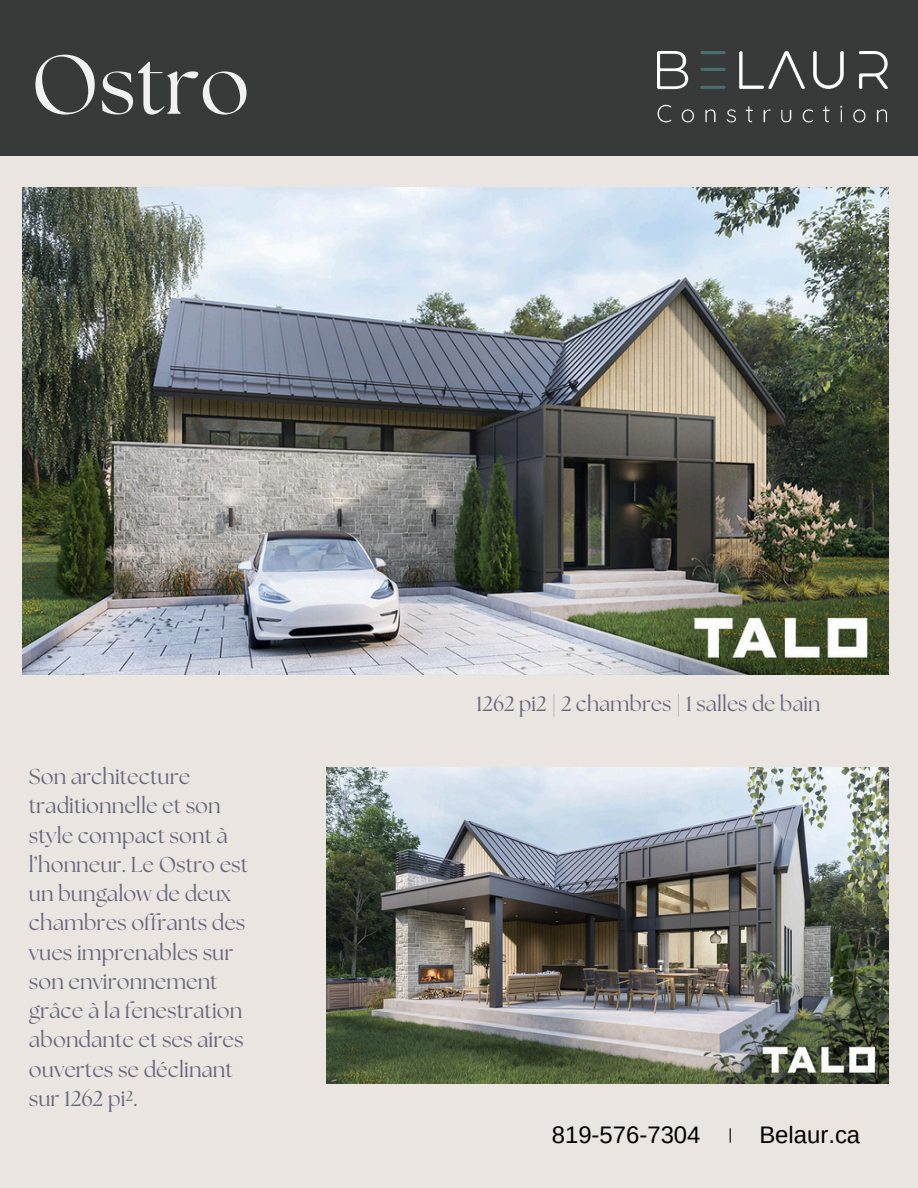
<style>
.page{position:relative;width:918px;height:1188px;background:#ebe5e2}
.page>*{position:absolute;margin:0;border:0;box-sizing:border-box;transform-origin:0 0}
.t1{font:83.4px "The Seasons";color:#f1f1f1}
.t2{font:23.85px "Arimo";color:#000}
.t3{font:21.45px/29.2px "The Seasons";color:#67697c}
.t4{font:21px "The Seasons";color:#67697c}
</style>
<div class="page">
<img style="left:22px;top:187px;width:866px;height:487px">
<div style="left:0;top:0;width:918px;height:155px;background:#383939"></div>
<svg style="left:730px;top:1128px;width:1px;height:15px"></svg>
<img style="left:657px;top:52px;width:231px;height:71px">
<img style="left:326px;top:767px;width:563px;height:316px">
<p class="t1" style="left:31px;top:47px;width:220px">Ostro</p>
<h2 class="t3" style="left:29px;top:763px;width:221px">Son architecture traditionnelle et son style compact sont à l’honneur. Le Ostro est un bungalow de deux chambres offrants des vues imprenables sur son environnement grâce à la fenestration abondante et ses aires ouvertes se déclinant sur 1262 pi².</h2>
<h2 class="t4" style="left:476px;top:694px;width:346px">1262 pi2 | 2 chambres | 1 salles de bain</h2>
<p class="t2" style="left:552px;top:1121px;width:150px">819-576-7304</p>
<p class="t2" style="left:759px;top:1121px;width:102px">Belaur.ca</p>
</div>
